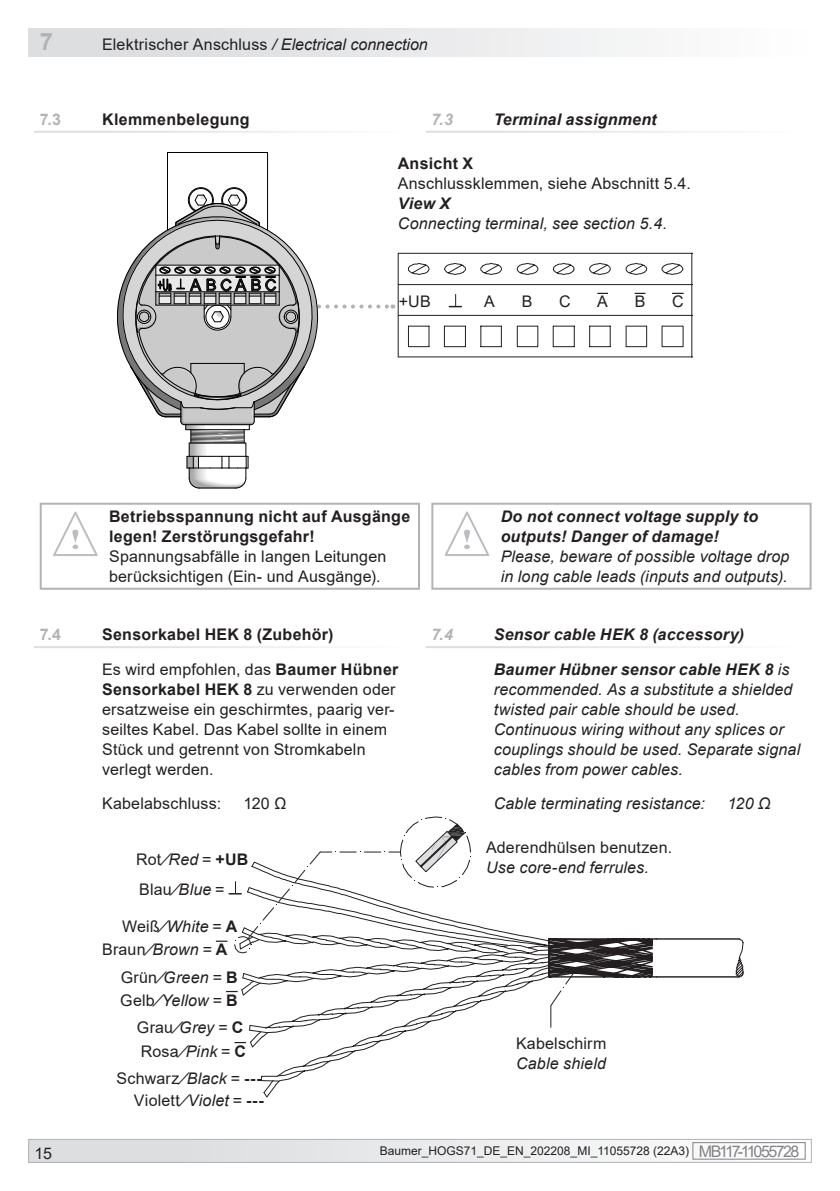
<style>
.page{position:relative;width:840px;height:1191px;background:#fff}
.page>*{position:absolute;margin:0;border:0;box-sizing:border-box;transform-origin:0 0}
.t1{font:700 24px "Arial";color:#b2b3b7}
.t2{font:16px/20px "Arial";letter-spacing:.01em;color:#231f20}
.t3{font:italic 16px/20px "Arial";letter-spacing:.01em;color:#231f20}
.t4{font:700 16px/34.2px "Arial";letter-spacing:.015em;color:#231f20}
.t5{font:italic 700 16px/34.2px "Arial";letter-spacing:.015em;color:#231f20}
.t6{font:700 16px "Arial";color:#b2b3b7}
.t7{font:italic 700 16px "Arial";color:#b2b3b7}
.t8{font:12px "Arial";color:#231f20}
.s1{font-style:italic}
.s2{font-weight:400}
.s3{font-weight:700}
.s4{font-style:normal}
.s5{font-weight:700;font-style:normal}
.s6{font-size:16px;color:#808285}
</style>
<div class="page">
<div style="left:29px;top:1139px;width:781px;height:23px;background:linear-gradient(to right,#dbdcde,#f6f6f7)"></div>
<div style="left:692px;top:1142px;width:113px;height:17px;border:1px solid #808285"></div>
<div style="left:28px;top:1139px;width:783px;height:23px;border:1px solid #b2b3b7"></div>
<div style="left:28px;top:28px;width:783px;height:29px;background:linear-gradient(to right,#d8d9db,#fdfdfd)"></div>
<hr style="left:656px;top:938px;width:83px;height:1px;background:#231f20">
<hr style="left:656px;top:976px;width:83px;height:1px;background:#231f20">
<svg style="left:734px;top:938px;width:9px;height:40px"></svg>
<svg style="left:216px;top:816px;width:441px;height:282px"></svg>
<svg style="left:53px;top:511px;width:45px;height:45px"></svg>
<div style="left:40px;top:503px;width:380px;height:87px;border:2px solid #b2b3b7"></div>
<svg style="left:445px;top:511px;width:44px;height:45px"></svg>
<div style="left:431px;top:503px;width:380px;height:87px;border:2px solid #b2b3b7"></div>
<svg style="left:117px;top:152px;width:574px;height:336px"></svg>
<h1 class="t1" style="left:40px;top:24px;width:15px">7</h1>
<p class="t2" style="left:102px;top:34px;width:327px">Elektrischer Anschluss <span class="s1">/ Electrical connection</span></p>
<p class="t6" style="left:40px;top:108px;width:23px">7.3</p>
<p class="t4" style="left:102px;top:102px;width:149px">Klemmenbelegung</p>
<p class="t7" style="left:431px;top:109px;width:23px">7.3</p>
<p class="t5" style="left:493px;top:103px;width:164px">Terminal assignment</p>
<p class="t4" style="left:397px;top:146px;width:77px">Ansicht X</p>
<p class="t2" style="left:397px;top:173px;width:294px">Anschlussklemmen, siehe Abschnitt 5.4.</p>
<p class="t5" style="left:397px;top:187px;width:54px">View X</p>
<p class="t3" style="left:397px;top:214px;width:271px">Connecting terminal, see section 5.4.</p>
<p class="t2" style="left:398px;top:292px;width:34px">+UB</p>
<p class="t2" style="left:484px;top:292px;width:12px">A</p>
<p class="t2" style="left:521px;top:292px;width:12px">B</p>
<p class="t2" style="left:558px;top:292px;width:13px">C</p>
<p class="t2" style="left:597px;top:292px;width:12px">A</p>
<p class="t2" style="left:634px;top:292px;width:12px">B</p>
<p class="t2" style="left:671px;top:292px;width:13px">C</p>
<p class="t4" style="left:109px;top:506px;width:302px;line-height:20px">Betriebsspannung nicht auf Ausgänge legen! Zerstörungsgefahr!</p>
<p class="t2" style="left:109px;top:546px;width:279px">Spannungsabfälle in langen Leitungen berücksichtigen (Ein- und Ausgänge).</p>
<p class="t6" style="left:40px;top:623px;width:23px">7.4</p>
<p class="t4" style="left:102px;top:618px;width:297px">Sensorkabel HEK 8 (Zubehör)<br><span class="s2">Es wird empfohlen, das</span> Baumer Hübner</p>
<p class="t2" style="left:102px;top:679px;width:295px"><span class="s3">Sensorkabel HEK 8</span> zu verwenden oder ersatzweise ein geschirmtes, paarig ver&shy;seiltes Kabel. Das Kabel sollte in einem Stück und getrennt von Stromkabeln verlegt werden.</p>
<p class="t2" style="left:102px;top:793px;width:120px">Kabelabschluss:</p>
<p class="t2" style="left:243px;top:793px;width:44px">120 Ω</p>
<p class="t2" style="left:136px;top:849px;width:114px">Rot <span class="s1">/Red</span> = <span class="s3">+UB</span></p>
<p class="t2" style="left:139px;top:879px;width:87px">Blau<span class="s1">/Blue</span> =</p>
<p class="t3" style="left:102px;top:914px;width:137px;line-height:23.4px;text-indent:20px"><span class="s4">Weiß</span>/White <span class="s4">=</span> <span class="s5">A<br></span><span class="s4">Braun</span>/Brown <span class="s4">=</span> <span class="s5">A</span></p>
<p class="t3" style="left:121px;top:968px;width:118px"><span class="s4">Grün</span>/Green <span class="s4">=</span> <span class="s5">B</span></p>
<p class="t2" style="left:137px;top:1015px;width:111px;line-height:23.8px">Grau<span class="s1">/Grey</span> = <span class="s3">C<br></span>Rosa <span class="s1">/Pink</span> = <span class="s3">C</span></p>
<p class="t3" style="left:120px;top:990px;width:119px"><span class="s4">Gelb</span>/Yellow <span class="s4">=</span> <span class="s5">B</span></p>
<p class="t2" style="left:117px;top:1067px;width:148px;line-height:22.2px;text-align:right">Schwarz <span class="s1">/Black</span> = <span class="s3">---<br></span>Violett <span class="s1">/Violet</span> = <span class="s3">---</span></p>
<p class="t5" style="left:500px;top:507px;width:259px;line-height:20px">Do not connect voltage supply to outputs! Danger of damage!</p>
<p class="t3" style="left:500px;top:546px;width:290px">Please, beware of possible voltage drop in long cable leads (inputs and outputs).</p>
<p class="t7" style="left:431px;top:624px;width:23px">7.4</p>
<p class="t5" style="left:493px;top:618px;width:297px">Sensor cable HEK 8 (accessory)<br>Baumer Hübner sensor cable HEK 8 <span class="s2">is</span></p>
<p class="t3" style="left:493px;top:679px;width:308px">recommended. As a substitute a shielded twisted pair cable should be used.<br>Continuous wiring without any splices or couplings should be used. Separate signal cables from power cables.</p>
<p class="t3" style="left:493px;top:793px;width:213px">Cable terminating resistance:</p>
<p class="t3" style="left:727px;top:793px;width:44px">120 Ω</p>
<p class="t2" style="left:486px;top:837px;width:187px">Aderendhülsen benutzen.</p>
<p class="t3" style="left:486px;top:857px;width:164px">Use core-end ferrules.</p>
<p class="t2" style="left:515px;top:1033px;width:92px">Kabelschirm</p>
<p class="t3" style="left:515px;top:1053px;width:91px">Cable shield</p>
<p class="t2" style="left:35px;top:1143px;width:19px">15</p>
<p class="t8" style="left:379px;top:1143px;width:421px">Baumer_HOGS71_DE_EN_202208_MI_11055728 (22A3) <span class="s6">MB117 - 11055728</span></p>
</div>
